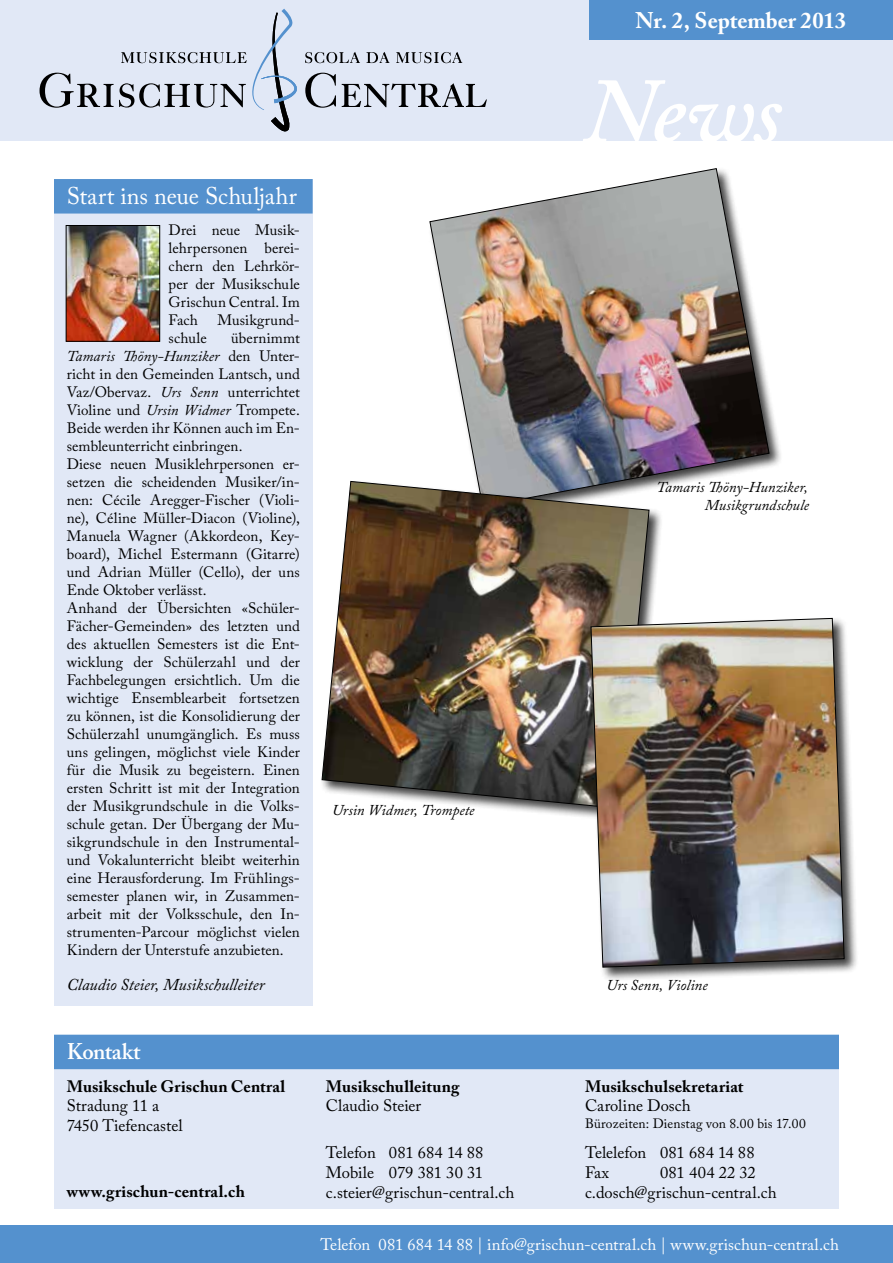
<style>
.page{position:relative;width:893px;height:1263px;background:#fff}
.page>*{position:absolute;margin:0;border:0;box-sizing:border-box;transform-origin:0 0}
.t1{font:italic 600 92.1px "Adobe Caslon Pro";color:#fff}
.t2{font:24px "Adobe Caslon Pro";color:#fff}
.t3{font:700 22.5px "Adobe Caslon Pro";color:#fff}
.t4{font:600 22.5px "Adobe Caslon Pro";letter-spacing:-.015em;color:#fff}
.t5{font:16.5px/19.8px "Adobe Caslon Pro";color:#000}
.t6{font:700 16.5px "Adobe Caslon Pro";letter-spacing:.005em;color:#000}
.t7{font:16.5px "Adobe Caslon Pro";letter-spacing:.005em;color:#fff}
.t8{font:italic 16.5px "Adobe Caslon Pro";color:#000}
.t9{font:15px/18px "Adobe Caslon Pro";letter-spacing:.005em;color:#000;text-align:justify}
.t10{font:italic 15px/18px "Adobe Caslon Pro";color:#000;text-align:right}
.t11{font:13.5px "Adobe Caslon Pro";letter-spacing:.005em;color:#000}
.s1{font-style:italic}
</style>
<div class="page">
<div style="left:0;top:0;width:893px;height:141px;background:#e1e8f6"></div>
<div style="left:589px;top:0;width:304px;height:39px;background:#5491ce"></div>
<div style="left:54px;top:180px;width:259px;height:826px;background:#e1e8f6"></div>
<div style="left:54px;top:179px;width:259px;height:35px;background:#5491ce"></div>
<img style="left:68px;top:227px;width:90px;height:113px">
<div style="left:66px;top:225px;width:94px;height:117px;border:1px solid #000"></div>
<div style="left:54px;top:1038px;width:785px;height:171px;background:#e1e8f6"></div>
<div style="left:54px;top:1035px;width:785px;height:34px;background:#5491ce"></div>
<div style="left:428px;top:166px;width:355px;height:354px;background:#000;opacity:.75"></div>
<img style="left:429px;top:168px;width:341px;height:339px">
<div style="left:320px;top:479px;width:343px;height:344px;background:#000;opacity:.75"></div>
<img style="left:321px;top:481px;width:329px;height:328px">
<div style="left:589px;top:616px;width:269px;height:365px;background:#000;opacity:.75"></div>
<img style="left:590px;top:618px;width:255px;height:350px">
<div style="left:0;top:1225px;width:893px;height:38px;background:#5491ce"></div>
<svg style="left:305px;top:73px;width:31px;height:35px"></svg>
<svg style="left:342px;top:83px;width:145px;height:24px"></svg>
<svg style="left:305px;top:52px;width:55px;height:11px"></svg>
<svg style="left:366px;top:52px;width:23px;height:11px"></svg>
<svg style="left:396px;top:52px;width:66px;height:11px"></svg>
<svg style="left:40px;top:9px;width:257px;height:123px"></svg>
<h2 class="t2" style="left:67px;top:181px;width:232px">Start ins neue Schuljahr</h2>
<p class="t9" style="left:169px;top:220px;width:133px">Drei neue Musik&shy;lehrpersonen berei&shy;chern den Lehrkör&shy;per der Musikschule Grischun Central. Im Fach</p>
<p class="t9" style="left:217px;top:310px;width:84px">Musikgrund-</p>
<p class="t9" style="left:67px;top:328px;width:235px;text-align:left;text-indent:164px">übernimmt <span class="s1">Tamaris Thöny-Hunziker</span> den Unter&shy;richt in den Gemeinden Lantsch, und Vaz/Obervaz. <span class="s1">Urs Senn</span> unterrichtet Violine und <span class="s1">Ursin Widmer</span> Trompete.<br>Beide werden ihr Können auch im En&shy;sembleunterricht einbringen.<br>Diese neuen Musiklehrpersonen er&shy;setzen die scheidenden Musiker/in&shy;nen: Cécile Aregger-Fischer (Violi&shy;ne), Céline Müller-Diacon (Violine), Manuela Wagner (Akkordeon, Key&shy;board), Michel Estermann (Gitarre) und Adrian Müller (Cello), der uns Ende Oktober verlässt.<br>Anhand der Übersichten «Schüler-Fächer-Gemeinden» des letzten und des aktuellen Semesters ist die Ent&shy;wicklung der Schülerzahl und der Fachbelegungen ersichtlich. Um die wichtige Ensemblearbeit fortsetzen zu können, ist die Konsolidierung der Schülerzahl unumgänglich. Es muss uns gelingen, möglichst viele Kinder für die Musik zu begeistern. Einen ersten Schritt ist mit der Integration der Musikgrundschule in die Volks&shy;schule getan. Der Übergang der Mu&shy;sikgrundschule in den Instrumental&shy;und Vokalunterricht bleibt weiterhin eine Herausforderung. Im Frühlings&shy;semester planen wir, in Zusammen&shy;arbeit mit der Volksschule, den In&shy;strumenten-Parcour möglichst vielen Kindern der Unterstufe anzubieten.</p>
<p class="t8" style="left:67px;top:975px;width:199px">Claudio Steier, Musikschulleiter</p>
<p class="t9" style="left:169px;top:328px;width:40px">schule</p>
<p class="t10" style="left:332px;top:801px;width:144px">Ursin Widmer, Trompete</p>
<h3 class="t3" style="left:635px;top:7px;width:212px">Nr. 2, September 2013</h3>
<h1 class="t1" style="left:584px;top:56px;width:200px">News</h1>
<p class="t10" style="left:656px;top:478px;width:154px">Tamaris Thöny-Hunziker,<br>Musikgrundschule</p>
<p class="t10" style="left:606px;top:975px;width:103px">Urs Senn, Violine</p>
<h3 class="t4" style="left:67px;top:1038px;width:75px">Kontakt</h3>
<p class="t6" style="left:67px;top:1076px;width:220px">Musikschule Grischun Central</p>
<p class="t5" style="left:67px;top:1096px;width:117px">Stradung 11 a<br>7450 Tiefencastel</p>
<p class="t6" style="left:67px;top:1182px;width:180px">www.grischun-central.ch</p>
<p class="t6" style="left:326px;top:1076px;width:135px">Musikschulleitung</p>
<p class="t5" style="left:326px;top:1096px;width:97px">Claudio Steier</p>
<p class="t5" style="left:326px;top:1142px;width:190px">Telefon 081 684 14 88<br>Mobile 079 381 30 31 c.steier@grischun-central.ch</p>
<p class="t6" style="left:585px;top:1076px;width:160px">Musikschulsekretariat</p>
<p class="t5" style="left:585px;top:1096px;width:107px">Caroline Dosch</p>
<p class="t11" style="left:585px;top:1115px;width:222px">Bürozeiten: Dienstag von 8.00 bis 17.00</p>
<p class="t5" style="left:585px;top:1142px;width:171px">Telelefon 081 684 14 88<br>Fax</p>
<p class="t5" style="left:585px;top:1162px;width:193px;text-indent:75px">081 404 22 32 c.dosch@grischun-central.ch</p>
<p class="t7" style="left:320px;top:1234px;width:520px">Telefon 081 684 14 88 | info@grischun-central.ch | www.grischun-central.ch</p>
</div>
